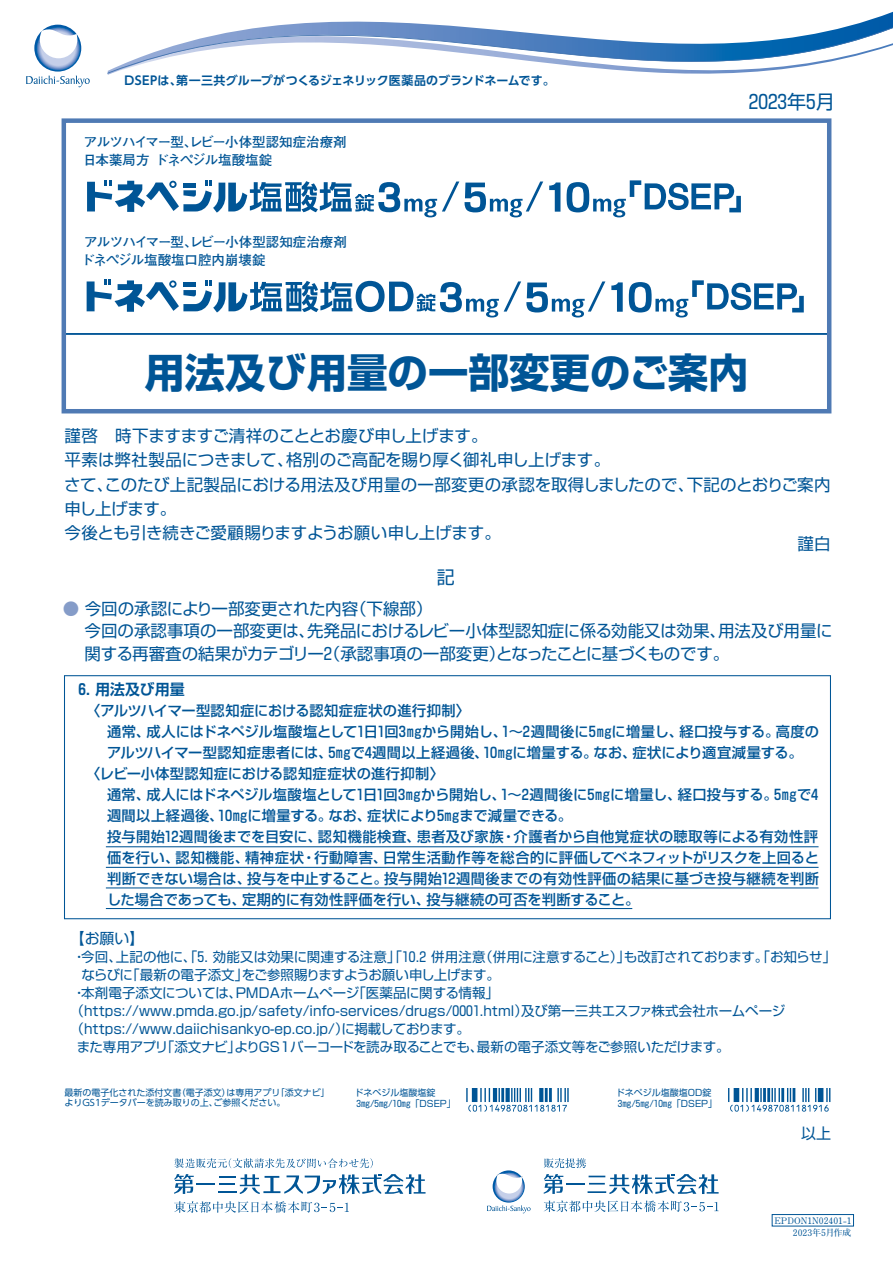
<style>
.page{position:relative;width:893px;height:1263px;background:#fff}
.page>*{position:absolute;margin:0;border:0;box-sizing:border-box;transform-origin:0 0}
.t1{font:700 40.5px "Shin Go Pro";color:#005596}
.t2{font:19.2px "Shin Go Pro";color:#005596}
.t3{font:18px "Shin Go Pro";color:#005596}
.t4{font:16.5px/24px "Shin Go Pro";letter-spacing:-.01em;color:#005596}
.t5{font:700 15px "Shin Go Pro De";color:#005596}
.t6{font:15px "Shin Go Pro";color:#005596}
.t7{font:14.85px "Shin Go Pro";color:#005596}
.t8{font:500 14.25px "Shin Go Pro";letter-spacing:.01em;color:#005596}
.t9{font:500 14.25px "Shin Go Pro";letter-spacing:.03em;color:#005596}
.t10{font:13.5px "Shin Go Pro";color:#005596}
.t11{font:13.5px "Shin Go Pro";letter-spacing:-.025em;color:#005596}
.t12{font:700 13.5px/18px "Futo Go B101 Pro";letter-spacing:-.01em;color:#005596}
.t13{font:13.5px "Shin Go Pro";letter-spacing:-.04em;color:#005596}
.t14{font:700 12px "UD Shin Go Pro De";letter-spacing:-.005em;color:#005596}
.t15{font:9px "UD Shin Go Pro";color:#005596}
.t16{font:9px/10.8px "Shin Go Pr 6 N";color:#005596}
.t17{font:700 9px/12.8px "Futo Min A101 Pro";color:#005596;text-align:right}
.s1{color:#859cc8}
</style>
<div class="page">
<div style="left:63px;top:333px;width:767px;height:79px;border:2px solid #005596"></div>
<div style="left:62px;top:118px;width:769px;height:295px;border:4px solid #4f7ab4"></div>
<svg style="left:544px;top:1158px;width:42px;height:10px"></svg>
<svg style="left:544px;top:1174px;width:175px;height:20px"></svg>
<svg style="left:544px;top:1200px;width:175px;height:12px"></svg>
<svg style="left:487px;top:1170px;width:44px;height:43px"></svg>
<svg style="left:26px;top:25px;width:64px;height:62px"></svg>
<svg style="left:107px;top:19px;width:786px;height:56px"></svg>
<svg style="left:174px;top:1174px;width:252px;height:20px"></svg>
<svg style="left:174px;top:1201px;width:175px;height:12px"></svg>
<svg style="left:174px;top:1158px;width:199px;height:10px"></svg>
<div style="left:64px;top:675px;width:767px;height:244px;border:1px solid #005596"></div>
<hr style="left:106px;top:846px;width:712px;height:1px;background:#005596">
<hr style="left:106px;top:867px;width:712px;height:1px;background:#005596">
<hr style="left:106px;top:887px;width:712px;height:1px;background:#005596">
<hr style="left:106px;top:908px;width:526px;height:1px;background:#005596">
<svg style="left:629px;top:280px;width:175px;height:37px"></svg>
<svg style="left:611px;top:282px;width:12px;height:30px"></svg>
<svg style="left:87px;top:280px;width:518px;height:37px"></svg>
<svg style="left:567px;top:180px;width:174px;height:37px"></svg>
<svg style="left:549px;top:182px;width:11px;height:30px"></svg>
<svg style="left:87px;top:180px;width:372px;height:37px"></svg>
<svg style="left:465px;top:182px;width:78px;height:35px"></svg>
<div style="left:772px;top:1214px;width:82px;height:12px;border:1px solid #005596"></div>
<svg style="left:466px;top:1088px;width:103px;height:24px"></svg>
<svg style="left:728px;top:1088px;width:102px;height:24px"></svg>
<p class="t14" style="left:124px;top:70px;width:432px">DSEPは、第一三共グループがつくるジェネリック医薬品のブランドネームです。</p>
<p class="t12" style="left:83px;top:132px;width:265px">アルツハイマー型、レビー小体型認知症治療剤日本薬局方 ドネペジル塩酸塩錠</p>
<p class="t12" style="left:82px;top:231px;width:267px">アルツハイマー型、レビー小体型認知症治療剤ドネペジル塩酸塩口腔内崩壊錠</p>
<h2 class="t2" style="left:749px;top:86px;width:88px">2023年5月</h2>
<h1 class="t1" style="left:144px;top:340px;width:606px">用法及び用量の一部変更のご案内</h1>
<p class="t4" style="left:64px;top:422px;width:768px">謹啓　時下ますますご清祥のこととお慶び申し上げます。<br>平素は弊社製品につきまして、格別のご高配を賜り厚く御礼申し上げます。<br>さて、このたび上記製品における用法及び用量の一部変更の承認を取得しましたので、下記のとおりご案内申し上げます。<br>今後とも引き続きご愛顧賜りますようお願い申し上げます。</p>
<p class="t4" style="left:798px;top:530px;width:34px">謹白</p>
<p class="t3" style="left:437px;top:562px;width:19px">記</p>
<p class="t4" style="left:85px;top:595px;width:749px;line-height:22.4px;text-indent:-22px"><span class="s1">●</span> 今回の承認により一部変更された内容（下線部）<br>今回の承認事項の一部変更は、先発品におけるレビー小体型認知症に係る効能又は効果、用法及び用量に関する再審査の結果がカテゴリー2（承認事項の一部変更）となったことに基づくものです。</p>
<p class="t5" style="left:79px;top:677px;width:108px">6. 用法及び用量</p>
<p class="t8" style="left:86px;top:699px;width:386px">〈アルツハイマー型認知症における認知症症状の進行抑制〉</p>
<p class="t8" style="left:107px;top:720px;width:714px">通常、成人にはドネペジル塩酸塩として1日1回3mgから開始し、1～2週間後に5mgに増量し、経口投与する。高度の</p>
<p class="t8" style="left:107px;top:741px;width:697px">アルツハイマー型認知症患者には、5mgで4週間以上経過後、10mgに増量する。なお、症状により適宜減量する。</p>
<p class="t8" style="left:86px;top:762px;width:359px">〈レビー小体型認知症における認知症症状の進行抑制〉</p>
<p class="t8" style="left:107px;top:783px;width:713px">通常、成人にはドネペジル塩酸塩として1日1回3mgから開始し、1～2週間後に5mgに増量し、経口投与する。5mgで4</p>
<p class="t8" style="left:107px;top:804px;width:466px">週間以上経過後、10mgに増量する。なお、症状により5mgまで減量できる。</p>
<p class="t9" style="left:107px;top:825px;width:712px">投与開始12週間後までを目安に、認知機能検査、患者及び家族・介護者から自他覚症状の聴取等による有効性評</p>
<p class="t8" style="left:107px;top:846px;width:713px">価を行い、認知機能、精神症状・行動障害、日常生活動作等を総合的に評価してベネフィットがリスクを上回ると</p>
<p class="t8" style="left:107px;top:867px;width:714px">判断できない場合は、投与を中止すること。投与開始12週間後までの有効性評価の結果に基づき投与継続を判断</p>
<p class="t8" style="left:107px;top:888px;width:534px">した場合であっても、定期的に有効性評価を行い、投与継続の可否を判断すること。</p>
<p class="t7" style="left:70px;top:926px;width:76px">【お願い】</p>
<p class="t10" style="left:73px;top:946px;width:765px">・今回、上記の他に、「5. 効能又は効果に関連する注意」「10.2 併用注意（併用に注意すること）」も改訂されております。「お知らせ」</p>
<p class="t13" style="left:82px;top:964px;width:420px">ならびに「最新の電子添文」をご参照賜りますようお願い申し上げます。</p>
<p class="t11" style="left:73px;top:982px;width:421px">・本剤電子添文については、ＰＭＤＡホームページ｢医薬品に関する情報｣</p>
<p class="t10" style="left:71px;top:1000px;width:716px">（https://www.pmda.go.jp/safety/info-services/drugs/0001.html）及び第一三共エスファ株式会社ホームページ</p>
<p class="t10" style="left:71px;top:1018px;width:401px">（https://www.daiichisankyo-ep.co.jp/）に掲載しております。</p>
<p class="t11" style="left:77px;top:1036px;width:654px">また専用アプリ「添文ナビ」よりＧＳ1バーコードを読み取ることでも、最新の電子添文等をご参照いただけます。</p>
<p class="t15" style="left:64px;top:1085px;width:267px">最新の電子化された添付文書（電子添文）は専用アプリ「添文ナビ」</p>
<p class="t16" style="left:354px;top:1086px;width:103px">ドネペジル塩酸塩錠<br>3mg/5mg/10mg「DSEP」</p>
<p class="t16" style="left:616px;top:1086px;width:97px">ドネペジル塩酸塩OD錠</p>
<p class="t15" style="left:64px;top:1095px;width:223px">よりGS1データバーを読み取りの上、ご参照ください。</p>
<p class="t16" style="left:618px;top:1097px;width:101px">3mg/5mg/10mg「DSEP」</p>
<p class="t6" style="left:801px;top:1121px;width:31px">以上</p>
<p class="t17" style="left:774px;top:1213px;width:79px">EPDON1N02401-1<br>2023年5月作成</p>
</div>
